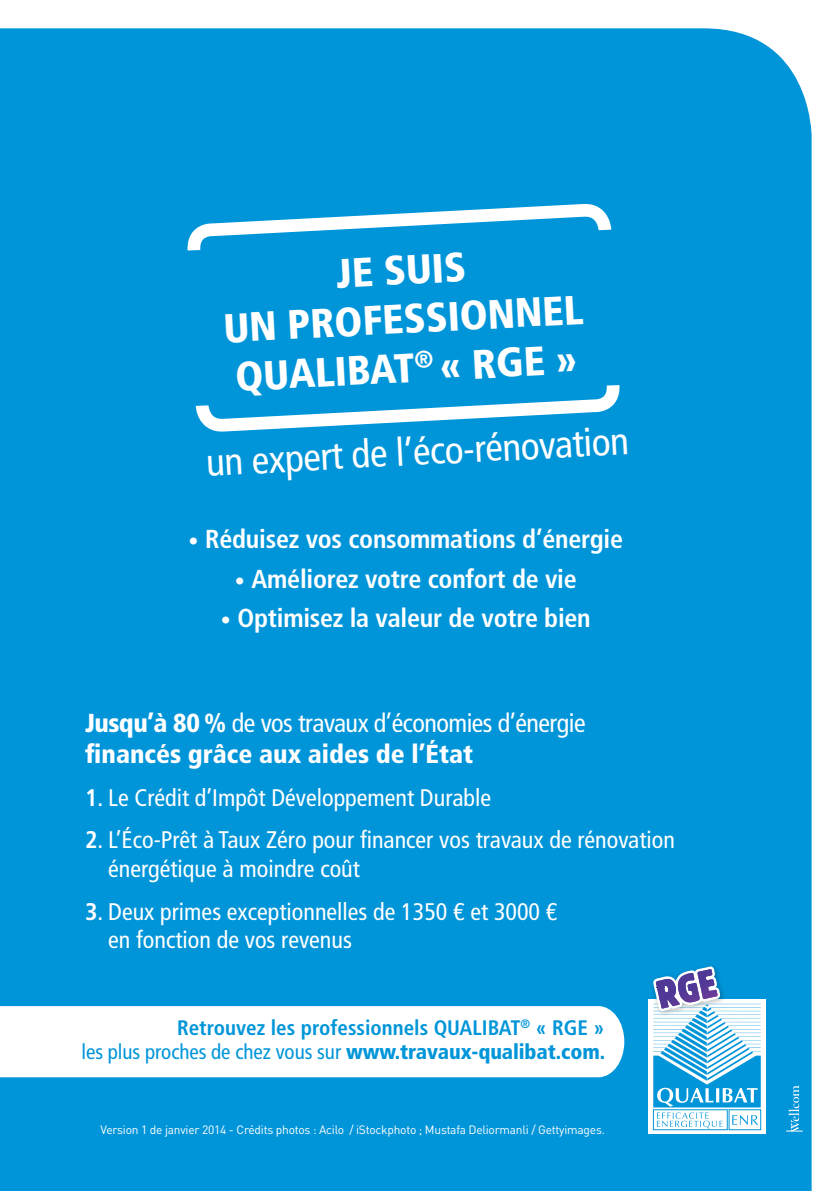
<style>
.page{position:relative;width:840px;height:1191px;background:#fff}
.page>*{position:absolute;margin:0;border:0;box-sizing:border-box;transform-origin:0 0}
.t1{font:900 condensed 41px/49px "Frutiger LT";color:#fff}
.t2{font:condensed 39px "Frutiger LT";color:#fff}
.t3{font:700 condensed 26px "Frutiger LT";letter-spacing:-.01em;color:#fff}
.t4{font:900 condensed 26px/31.2px "Frutiger LT";color:#fff}
.t5{font:condensed 24px/28.8px "Frutiger LT";color:#fff}
.t6{font:700 condensed 21px/24px "Frutiger LT";color:#0095d9;text-align:right}
.t7{font:12px "DIN";letter-spacing:-.02em;color:#fff}
.s1{font-size:20px}
.s2{font-weight:400}
.s3{font-weight:700}
.s4{font-family:"Helvetica Neue LT Std"}
.s5{font-weight:900}
</style>
<div class="page">
<div style="left:0;top:28px;width:811px;height:1163px;background:#0095d9"></div>
<svg style="left:785px;top:1085px;width:17px;height:46px"></svg>
<svg style="left:0;top:1006px;width:624px;height:71px"></svg>
<svg style="left:189px;top:372px;width:435px;height:64px"></svg>
<svg style="left:182px;top:199px;width:435px;height:65px"></svg>
<svg style="left:647px;top:999px;width:118px;height:134px"></svg>
<img style="left:644px;top:964px;width:87px;height:56px">
<svg style="left:652px;top:966px;width:108px;height:162px"></svg>
<h1 class="t1" style="left:220px;top:255px;width:342px;text-indent:115px;rotate:-3deg">je sui s<br>un pr ofessionnel qualibat</h1>
<h1 class="t1" style="left:413px;top:343px;width:164px;rotate:-3deg"><sup>®</sup> « RGE »</h1>
<h2 class="t2" style="left:205px;top:440px;width:424px;rotate:-3deg">un expert de l’éco-rénovation</h2>
<p class="t3" style="left:188px;top:524px;width:436px"><span class="s1">•</span> Réduisez vos consommations d’énergie</p>
<p class="t3" style="left:235px;top:563px;width:343px"><span class="s1">•</span> Améliorez votre confort de vie</p>
<p class="t3" style="left:221px;top:602px;width:371px"><span class="s1">•</span> Optimisez la valeur de votre bien</p>
<p class="t4" style="left:85px;top:707px;width:501px">Jusqu’à 80 % <span class="s2">de vos travaux d’économies d’énergie </span>financés grâce aux aides de l’état</p>
<p class="t5" style="left:85px;top:783px;width:407px"><span class="s3">1</span>. Le Crédit d’Impôt Développement Durable</p>
<p class="t5" style="left:108px;top:825px;width:568px;text-indent:-23px"><span class="s3">2</span>. L’éco-Prêt à Taux Zéro pour financer vos travaux de rénovation énergétique à moindre coût</p>
<p class="t5" style="left:108px;top:897px;width:450px;text-indent:-23px"><span class="s3">3</span>. Deux primes exceptionnelles de 1350 <span class="s4">€</span> et 3000 <span class="s4">€ </span>en fonction de vos revenus</p>
<p class="t6" style="left:81px;top:1015px;width:525px">Retrouvez les professionnels QUALIBAT<sup>®</sup> « RGE »<br><span class="s2">les plus proches de chez vous sur</span> <span class="s5">www.travaux-qualibat.com.</span></p>
<p class="t7" style="left:100px;top:1123px;width:505px">Version 1 de janvier 2014 - Crédits photos : Acilo / iStockphoto ; Mustafa Deliormanli / Gettyimages.</p>
</div>
